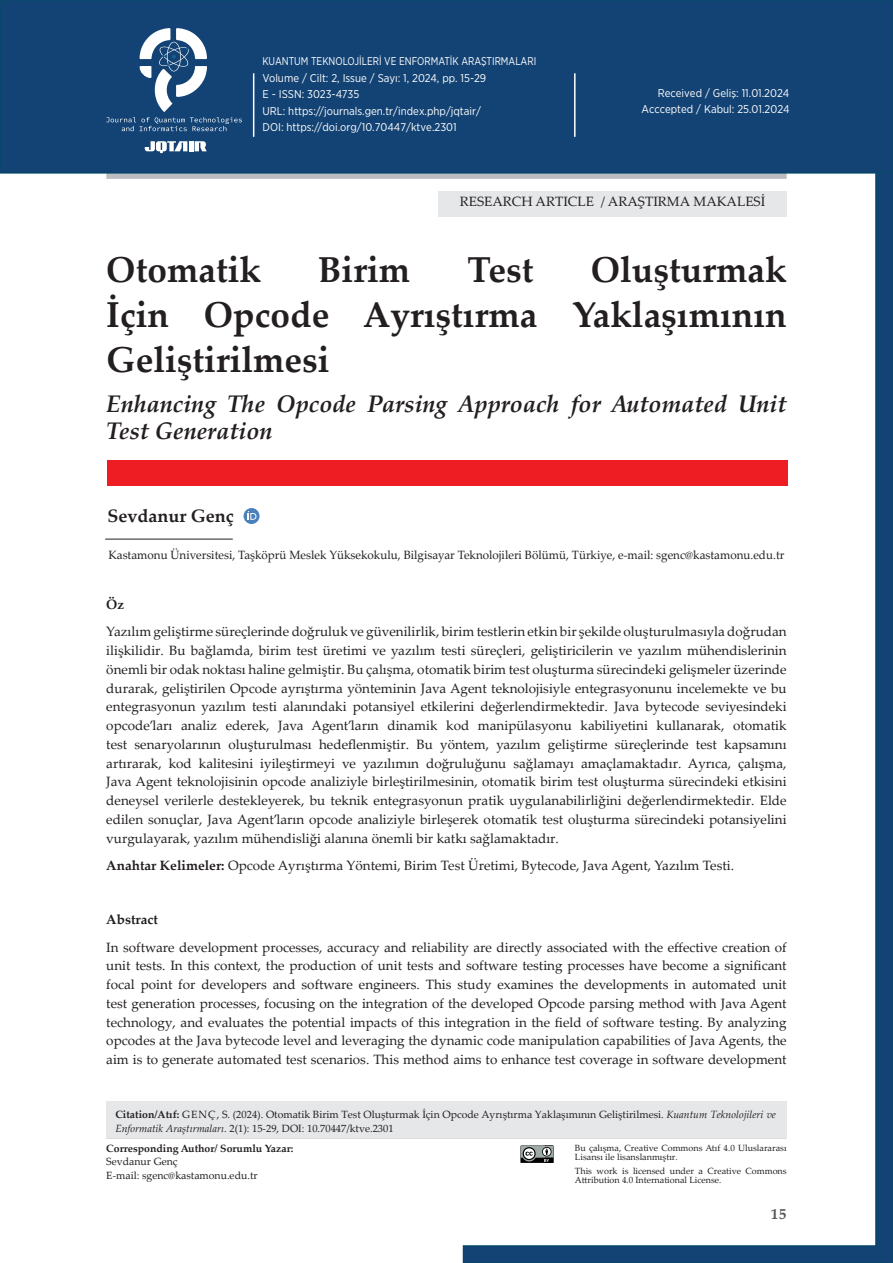
<style>
.page{position:relative;width:893px;height:1263px;background:#fff}
.page>*{position:absolute;margin:0;border:0;box-sizing:border-box;transform-origin:0 0}
.t1{font:700 36px/45px "Palatino Linotype";color:#231f20;text-align:justify}
.t2{font:italic 700 24px/27px "Palatino Linotype";color:#231f20}
.t3{font:700 18px "Palatino Linotype";color:#231f20}
.t4{font:700 15px "Palatino Linotype";color:#57585a}
.t5{font:13.5px/18.8px "Palatino Linotype";color:#231f20;text-align:justify}
.t6{font:700 13.5px "Palatino Linotype";color:#231f20}
.t7{font:12px "Palatino Linotype";color:#231f20}
.t8{font:11.25px/16.5px "Gotham Narrow";color:#fff;scale:.9 1}
.t9{font:11.25px/16.4px "Gotham Narrow";color:#fff;text-align:right}
.t10{font:10.5px/13.5px "Palatino Linotype";color:#231f20}
.t11{font:700 10.5px "Palatino Linotype";color:#231f20}
.t12{font:9px/9px "Palatino Linotype";color:#231f20}
.s1{font-weight:700}
.s2{font-style:italic}
</style>
<div class="page">
<svg style="left:462px;top:174px;width:431px;height:1089px"></svg>
<div style="left:107px;top:460px;width:681px;height:25px;background:#ee1d23"></div>
<svg style="left:244px;top:508px;width:16px;height:16px"></svg>
<svg style="left:248px;top:511px;width:8px;height:9px"></svg>
<hr style="left:105px;top:539px;width:128px;height:1px;background:#231f20">
<div style="left:106px;top:168px;width:681px;height:11px;background:#bcbdc0"></div>
<hr style="left:106px;top:1137px;width:681px;height:1px;background:#231f20">
<div style="left:106px;top:1101px;width:681px;height:36px;background:#e6e7e9"></div>
<div style="left:0;top:0;width:893px;height:173px;background:#134374"></div>
<div style="left:0;top:0;width:893px;height:174px;border:2px solid #08476a"></div>
<hr style="left:253px;top:73px;width:1px;height:64px;background:#fff">
<svg style="left:520px;top:1145px;width:34px;height:18px"></svg>
<svg style="left:106px;top:28px;width:136px;height:103px"></svg>
<svg style="left:145px;top:141px;width:42px;height:12px"></svg>
<hr style="left:189px;top:141px;width:4px;height:10px;background:#fff">
<svg style="left:195px;top:141px;width:12px;height:10px"></svg>
<hr style="left:574px;top:73px;width:2px;height:64px;background:#fff">
<div style="left:438px;top:191px;width:349px;height:25px;background:#e6e7e9"></div>
<p class="t8" style="left:263px;top:53px;width:306px">KUANTUM TEKNOLOJİLERİ VE ENFORMATİK ARAŞTIRMALARI Volume / Cilt: 2, Issue / Sayı: 1, 2024, pp. 15-29<br>E - ISSN: 3023-4735<br>URL: https://journals.gen.tr/index.php/jqtair/<br>DOI: https://doi.org/10.70447/ktve.2301</p>
<p class="t9" style="left:641px;top:84px;width:150px">Received / Geliş: 11.01.2024<br>Acccepted / Kabul: 25.01.2024</p>
<p class="t5" style="left:460px;top:191px;width:307px">RESEARCH ARTICLE / ARAŞTIRMA MAKALESİ</p>
<h1 class="t1" style="left:106px;top:246px;width:682px;text-indent:484px">Oluşturmak İçin Opcode Ayrıştırma Yaklaşımının Geliştirilmesi</h1>
<h2 class="t2" style="left:106px;top:389px;width:682px">Enhancing The Opcode Parsing Approach for Automated Unit<br>Test Generation</h2>
<h1 class="t1" style="left:106px;top:246px;width:156px">Otomatik</h1>
<h1 class="t1" style="left:318px;top:246px;width:93px">Birim</h1>
<h1 class="t1" style="left:467px;top:246px;width:68px">Test</h1>
<h3 class="t3" style="left:107px;top:503px;width:128px">Sevdanur Genç</h3>
<p class="t7" style="left:108px;top:547px;width:677px">Kastamonu Üniversitesi, Taşköprü Meslek Yüksekokulu, Bilgisayar Teknolojileri Bölümü, Türkiye, e-mail: sgenc@kastamonu.edu.tr</p>
<p class="t6" style="left:106px;top:595px;width:19px">Öz</p>
<p class="t5" style="left:106px;top:622px;width:682px">Yazılım geliştirme süreçlerinde doğruluk ve güvenilirlik, birim testlerin etkin bir şekilde oluşturulmasıyla doğrudan ilişkilidir. Bu bağlamda, birim test üretimi ve yazılım testi süreçleri, geliştiricilerin ve yazılım mühendislerinin önemli bir odak noktası haline gelmiştir. Bu çalışma, otomatik birim test oluşturma sürecindeki gelişmeler üzerinde durarak, geliştirilen Opcode ayrıştırma yönteminin Java Agent teknolojisiyle entegrasyonunu incelemekte ve bu entegrasyonun yazılım testi alanındaki potansiyel etkilerini değerlendirmektedir. Java bytecode seviyesindeki opcode’ları analiz ederek, Java Agent’ların dinamik kod manipülasyonu kabiliyetini kullanarak, otomatik test senaryolarının oluşturulması hedeflenmiştir. Bu yöntem, yazılım geliştirme süreçlerinde test kapsamını artırarak, kod kalitesini iyileştirmeyi ve yazılımın doğruluğunu sağlamayı amaçlamaktadır. Ayrıca, çalışma, Java Agent teknolojisinin opcode analiziyle birleştirilmesinin, otomatik birim test oluşturma sürecindeki etkisini deneysel verilerle destekleyerek, bu teknik entegrasyonun pratik uygulanabilirliğini değerlendirmektedir. Elde edilen sonuçlar, Java Agent’ların opcode analiziyle birleşerek otomatik test oluşturma sürecindeki potansiyelini vurgulayarak, yazılım mühendisliği alanına önemli bir katkı sağlamaktadır.</p>
<p class="t5" style="left:106px;top:855px;width:629px"><span class="s1">Anahtar Kelimeler:</span> Opcode Ayrıştırma Yöntemi, Birim Test Üretimi, Bytecode, Java Agent, Yazılım Testi.</p>
<p class="t6" style="left:106px;top:910px;width:53px">Abstract</p>
<p class="t5" style="left:106px;top:937px;width:682px">In software development processes, accuracy and reliability are directly associated with the effective creation of unit tests. In this context, the production of unit tests and software testing processes have become a significant focal point for developers and software engineers. This study examines the developments in automated unit test generation processes, focusing on the integration of the developed Opcode parsing method with Java Agent technology, and evaluates the potential impacts of this integration in the field of software testing. By analyzing opcodes at the Java bytecode level and leveraging the dynamic code manipulation capabilities of Java Agents, the aim is to generate automated test scenarios. This method aims to enhance test coverage in software development</p>
<p class="t10" style="left:115px;top:1107px;width:662px"><span class="s1">Citation/Atıf:</span> GENÇ, S. (2024). Otomatik Birim Test Oluşturmak İçin Opcode Ayrıştırma Yaklaşımının Geliştirilmesi. <span class="s2">Kuantum Teknolojileri ve<br>Enformatik Araştırmaları</span>. 2(1): 15-29, DOI: 10.70447/ktve.2301</p>
<p class="t11" style="left:106px;top:1141px;width:189px">Corresponding Author/ Sorumlu Yazar:</p>
<p class="t10" style="left:106px;top:1154px;width:153px">Sevdanur Genç<br>E-mail: sgenc@kastamonu.edu.tr</p>
<p class="t12" style="left:575px;top:1143px;width:213px">Bu çalışma, Creative Commons Atıf 4.0 Uluslararası<br>Lisansı ile lisanslanmıştır.</p>
<p class="t12" style="left:575px;top:1166px;width:213px">This work is licensed under a Creative Commons<br>Attribution 4.0 International License.</p>
<p class="t4" style="left:771px;top:1203px;width:17px">15</p>
</div>
